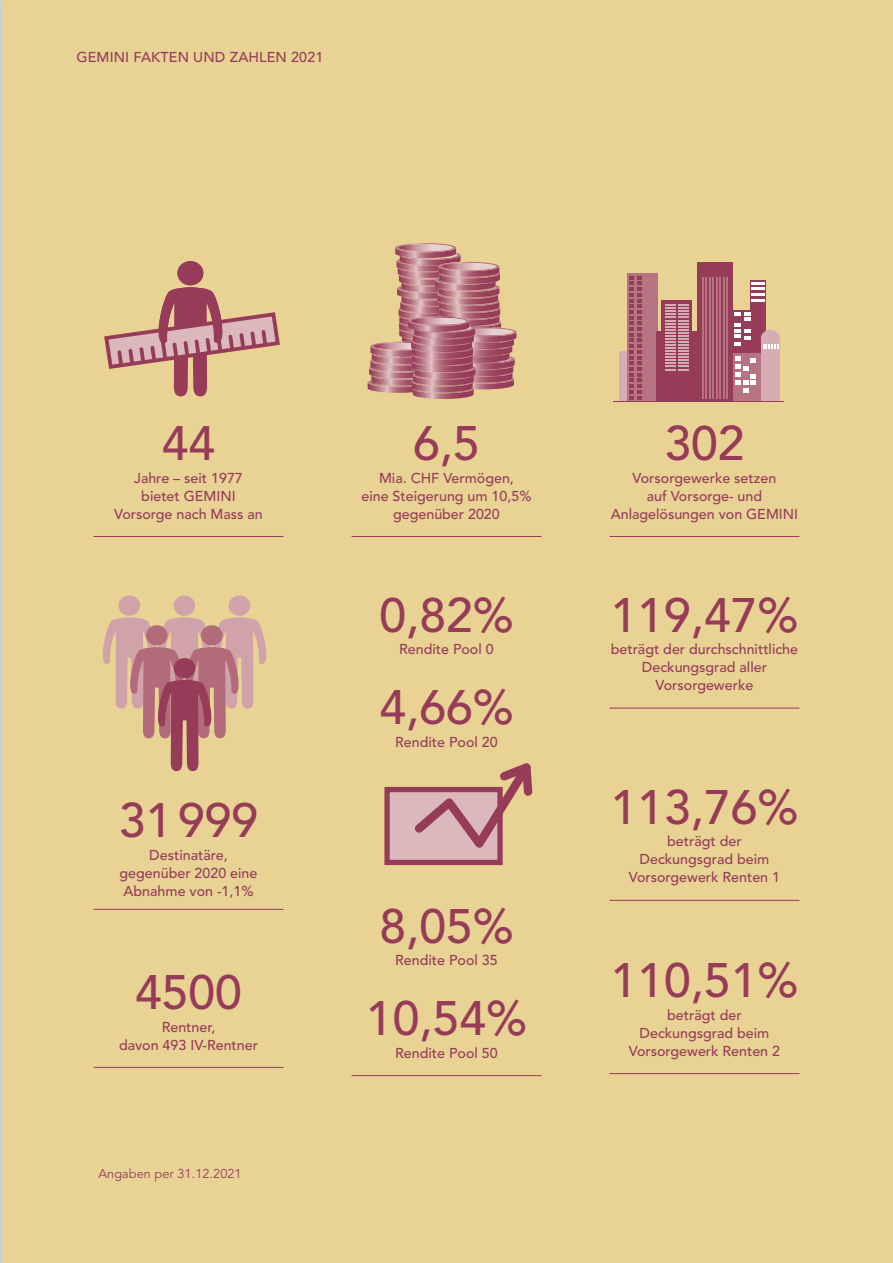
<style>
.page{position:relative;width:893px;height:1263px;background:#fff}
.page>*{position:absolute;margin:0;border:0;box-sizing:border-box;transform-origin:0 0}
.t1{font:500 48px "Avenir LT Std";color:#973c58}
.t2{font:500 14.25px/18px "Avenir LT Std";color:#973c58;text-align:center}
.t3{font:12.75px "Avenir LT Std";letter-spacing:.005em;color:#973c58}
</style>
<div class="page">
<div style="left:2px;top:0;width:891px;height:1263px;background:#e8d395"></div>
<div style="left:730px;top:311px;width:35px;height:53px;background:#973c58"></div>
<div style="left:750px;top:280px;width:15px;height:84px;background:#973c58"></div>
<svg style="left:734px;top:312px;width:17px;height:34px"></svg>
<div style="left:727px;top:353px;width:34px;height:48px;background:#b67482"></div>
<div style="left:697px;top:262px;width:36px;height:140px;background:#973c58"></div>
<div style="left:619px;top:351px;width:40px;height:51px;background:#d6adb3"></div>
<div style="left:627px;top:273px;width:31px;height:129px;background:#b67482"></div>
<div style="left:661px;top:301px;width:31px;height:99px;background:#973c58"></div>
<div style="left:667px;top:331px;width:31px;height:71px;background:#973c58"></div>
<div style="left:656px;top:331px;width:28px;height:71px;background:#973c58"></div>
<div style="left:761px;top:339px;width:19px;height:62px;background:#d6adb3"></div>
<div style="left:761px;top:330px;width:19px;height:17px;background:#d6adb3;border-radius:50%"></div>
<svg style="left:629px;top:276px;width:13px;height:123px"></svg>
<svg style="left:665px;top:304px;width:24px;height:66px"></svg>
<hr style="left:702px;top:277px;width:2px;height:122px;background:#b67482">
<hr style="left:705px;top:277px;width:2px;height:122px;background:#b67482">
<hr style="left:709px;top:277px;width:2px;height:122px;background:#b67482">
<hr style="left:712px;top:277px;width:2px;height:122px;background:#b67482">
<hr style="left:716px;top:277px;width:2px;height:122px;background:#b67482">
<hr style="left:719px;top:277px;width:2px;height:122px;background:#b67482">
<hr style="left:723px;top:277px;width:2px;height:122px;background:#b67482">
<hr style="left:726px;top:277px;width:2px;height:122px;background:#b67482">
<svg style="left:736px;top:357px;width:20px;height:36px"></svg>
<svg style="left:763px;top:344px;width:15px;height:4px"></svg>
<svg style="left:751px;top:282px;width:14px;height:2px"></svg>
<hr style="left:751px;top:287px;width:14px;height:3px;background:#fff">
<hr style="left:751px;top:293px;width:14px;height:3px;background:#fff">
<svg style="left:751px;top:299px;width:14px;height:2px"></svg>
<hr style="left:613px;top:401px;width:171px;height:1px;background:#973c58">
<div style="left:119px;top:595px;width:21px;height:21px;background:#d0a3aa;border-radius:50%"></div>
<div style="left:174px;top:595px;width:21px;height:21px;background:#d0a3aa;border-radius:50%"></div>
<div style="left:229px;top:595px;width:21px;height:21px;background:#d0a3aa;border-radius:50%"></div>
<svg style="left:103px;top:617px;width:163px;height:154px"></svg>
<svg style="left:368px;top:243px;width:148px;height:156px"></svg>
<img style="left:412px;top:318px;width:54px;height:7px">
<div style="left:387px;top:789px;width:113px;height:73px;background:#dbb8bc"></div>
<div style="left:384px;top:787px;width:119px;height:78px;border:5px solid #973c58"></div>
<svg style="left:407px;top:763px;width:126px;height:96px"></svg>
<div style="left:177px;top:261px;width:26px;height:24px;background:#973c58;border-radius:50%"></div>
<svg style="left:104px;top:287px;width:176px;height:109px"></svg>
<hr style="left:94px;top:536px;width:189px;height:1px;background:#973c58">
<hr style="left:351px;top:536px;width:190px;height:1px;background:#973c58">
<hr style="left:609px;top:536px;width:190px;height:1px;background:#973c58">
<hr style="left:94px;top:909px;width:189px;height:1px;background:#973c58">
<hr style="left:94px;top:1067px;width:189px;height:1px;background:#973c58">
<hr style="left:351px;top:1075px;width:190px;height:1px;background:#973c58">
<hr style="left:609px;top:708px;width:190px;height:1px;background:#973c58">
<hr style="left:609px;top:900px;width:190px;height:1px;background:#973c58">
<hr style="left:609px;top:1073px;width:190px;height:1px;background:#973c58">
<p class="t2" style="left:77px;top:49px;width:248px">GEMINI FAKTEN UND ZAHLEN 2021</p>
<h1 class="t1" style="left:162px;top:416px;width:55px">44</h1>
<p class="t2" style="left:114px;top:469px;width:150px">Jahre – seit 1977 bietet GEMINI<br>Vorsorge nach Mass an</p>
<h1 class="t1" style="left:119px;top:793px;width:141px">31999</h1>
<p class="t2" style="left:120px;top:846px;width:139px">Destinatäre, gegenüber 2020 eine<br>Abnahme von -1,1%</p>
<h1 class="t1" style="left:135px;top:965px;width:108px">4500</h1>
<p class="t2" style="left:119px;top:1018px;width:140px">Rentner,<br>davon 493 IV-Rentner</p>
<p class="t3" style="left:98px;top:1166px;width:145px">Angaben per 31.12.2021</p>
<h1 class="t1" style="left:413px;top:416px;width:68px">6,5</h1>
<p class="t2" style="left:361px;top:469px;width:172px">Mia. CHF Vermögen,<br>eine Steigerung um 10,5% gegenüber 2020</p>
<h1 class="t1" style="left:379px;top:587px;width:136px">0,82%</h1>
<p class="t2" style="left:399px;top:641px;width:96px">Rendite Pool 0</p>
<h1 class="t1" style="left:379px;top:680px;width:136px">4,66%</h1>
<p class="t2" style="left:395px;top:733px;width:104px">Rendite Pool 20</p>
<h1 class="t1" style="left:379px;top:899px;width:136px">8,05%</h1>
<p class="t2" style="left:395px;top:952px;width:104px">Rendite Pool 35</p>
<h1 class="t1" style="left:366px;top:991px;width:162px">10,54%</h1>
<p class="t2" style="left:395px;top:1044px;width:104px">Rendite Pool 50</p>
<h1 class="t1" style="left:664px;top:416px;width:82px">302</h1>
<p class="t2" style="left:611px;top:469px;width:189px">Vorsorgewerke setzen<br>auf Vorsorge- und<br>Anlagelösungen von GEMINI</p>
<h1 class="t1" style="left:611px;top:587px;width:189px">119,47%</h1>
<p class="t2" style="left:611px;top:641px;width:189px">beträgt der durchschnittliche<br>Deckungsgrad aller<br>Vorsorgewerke</p>
<h1 class="t1" style="left:611px;top:780px;width:189px">113,76%</h1>
<p class="t2" style="left:629px;top:833px;width:153px">beträgt der<br>Deckungsgrad beim<br>Vorsorgewerk Renten 1</p>
<h1 class="t1" style="left:611px;top:953px;width:189px">110,51%</h1>
<p class="t2" style="left:629px;top:1006px;width:153px">beträgt der<br>Deckungsgrad beim<br>Vorsorgewerk Renten 2</p>
</div>
